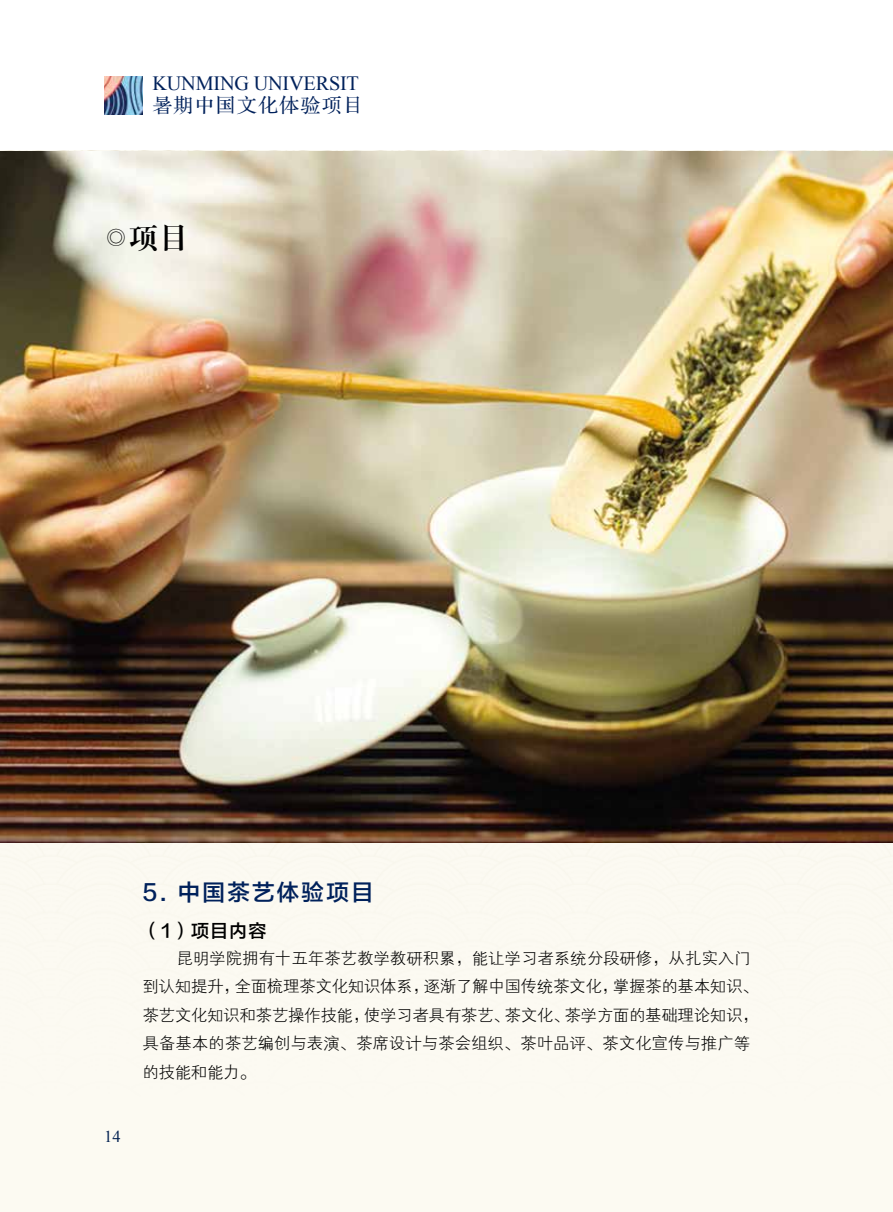
<style>
.page{position:relative;width:893px;height:1212px;background:#fff}
.page>*{position:absolute;margin:0;border:0;box-sizing:border-box;transform-origin:0 0}
.t1{font:28.5px "FZXBSJW GB1 0";color:#000}
.t2{font:22.5px "FZLTZHK GBK1 0";letter-spacing:.1em;color:#00215b}
.t3{font:20.25px "Times New Roman";letter-spacing:-.01em;color:#00215b}
.t4{font:19.65px "FZS3 JW GB1 0";letter-spacing:.08em;color:#00215b}
.t5{font:18px "FZLTZHK GBK1 0";color:#000}
.t6{font:16.5px/28.5px "FZXH1 JW GB1 0";letter-spacing:-.02em;color:#000}
.t7{font:16.5px "Times New Roman";color:#001f50}
.s1{font-size:24px}
</style>
<div class="page">
<div style="left:0;top:151px;width:893px;height:1061px;background:#fcfaf2"></div>
<img style="left:104px;top:77px;width:38px;height:37px">
<img style="left:0;top:152px;width:893px;height:690px">
<p class="t3" style="left:152px;top:70px;width:208px">KUNMING UNIVERSIT</p>
<p class="t4" style="left:152px;top:95px;width:212px">暑期中国文化体验项目</p>
<h1 class="t1" style="left:104px;top:222px;width:86px"><span class="s1">◎</span>项目</h1>
<p class="t7" style="left:104px;top:1125px;width:18px">14</p>
<h2 class="t2" style="left:142px;top:880px;width:233px">5. 中国茶艺体验项目</h2>
<p class="t5" style="left:142px;top:920px;width:125px">（1）项目内容</p>
<p class="t6" style="left:142px;top:944px;width:618px;text-indent:34px">昆明学院拥有十五年茶艺教学教研积累，能让学习者系统分段研修，从扎实入门到认知提升，全面梳理茶文化知识体系，逐渐了解中国传统茶文化，掌握茶的基本知识、茶艺文化知识和茶艺操作技能，使学习者具有茶艺、茶文化、茶学方面的基础理论知识，具备基本的茶艺编创与表演、茶席设计与茶会组织、茶叶品评、茶文化宣传与推广等的技能和能力。</p>
</div>
